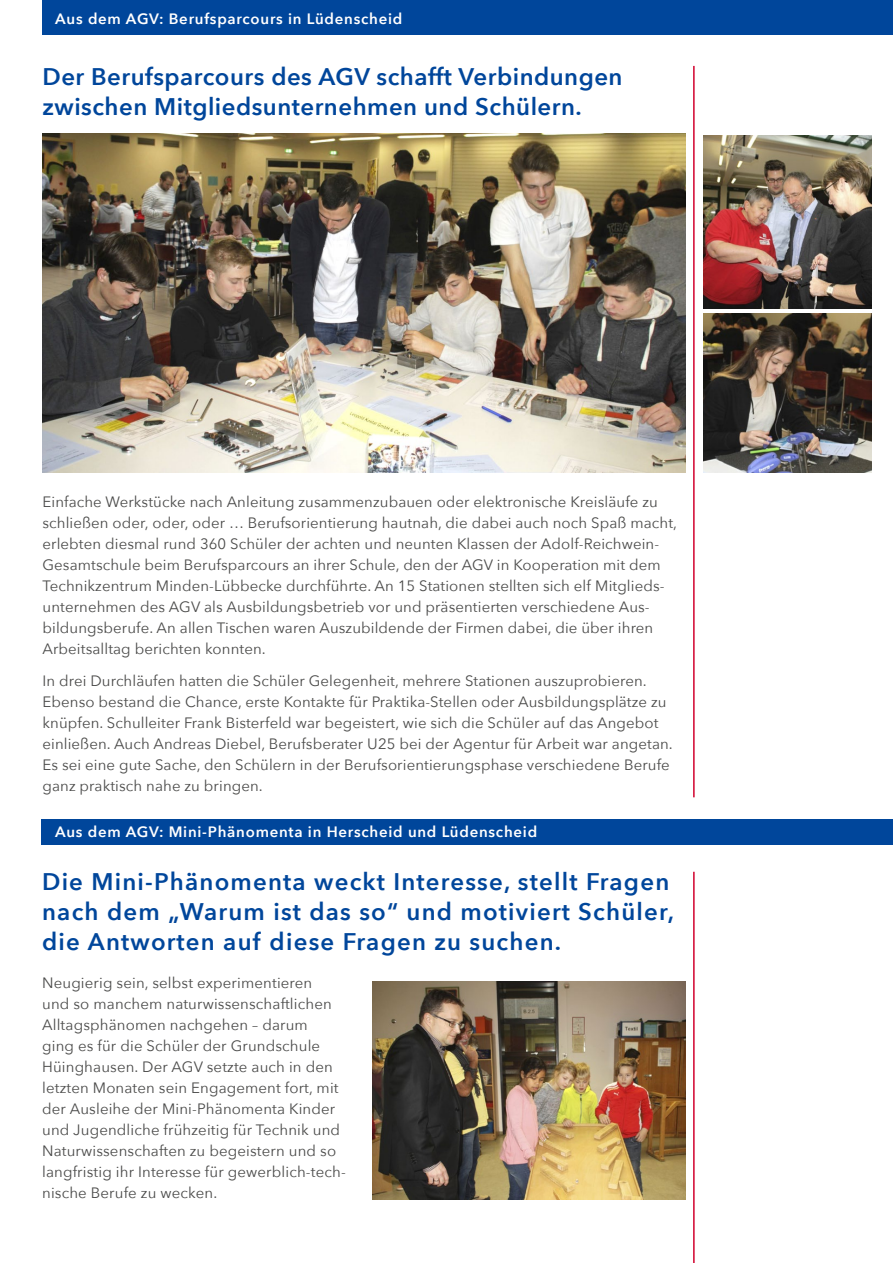
<style>
.page{position:relative;width:893px;height:1263px;background:#fff}
.page>*{position:absolute;margin:0;border:0;box-sizing:border-box;transform-origin:0 0}
.t1{font:600 24px/30px "Avenir Next";letter-spacing:.05em;color:#00469b}
.t2{font:600 24px/30px "Avenir Next";letter-spacing:.02em;color:#00469b}
.t3{font:15px/21px "Avenir Next";letter-spacing:.005em;color:#4b4b4a}
.t4{font:600 15px "Avenir Next";letter-spacing:.05em;color:#fff}
</style>
<div class="page">
<hr style="left:693px;top:872px;width:2px;height:391px;background:#d1002c">
<hr style="left:693px;top:66px;width:2px;height:731px;background:#d1002c">
<div style="left:43px;top:0;width:850px;height:34px;background:#00469b"></div>
<div style="left:42px;top:820px;width:851px;height:25px;background:#00469b"></div>
<img style="left:43px;top:134px;width:642px;height:338px">
<img style="left:703px;top:135px;width:169px;height:173px">
<img style="left:703px;top:313px;width:169px;height:159px">
<img style="left:373px;top:981px;width:312px;height:218px">
<p class="t4" style="left:55px;top:5px;width:349px">Aus dem AGV: Berufsparcours in Lüdenscheid</p>
<h1 class="t2" style="left:43px;top:61px;width:582px">Der Berufsparcours des AGV schafft Verbindungen zwischen Mitgliedsunternehmen und Schülern.</h1>
<p class="t3" style="left:43px;top:491px;width:636px">Einfache Werkstücke nach Anleitung zusammenzubauen oder elektronische Kreisläufe zu schließen oder, oder, oder … Berufsorientierung hautnah, die dabei auch noch Spaß macht, erlebten diesmal rund 360 Schüler der achten und neunten Klassen der Adolf-Reichwein-Gesamtschule beim Berufsparcours an ihrer Schule, den der AGV in Kooperation mit dem Technikzentrum Minden-Lübbecke durchführte. An 15 Stationen stellten sich elf Mitglieds&shy;unternehmen des AGV als Ausbildungsbetrieb vor und präsentierten verschiedene Aus&shy;bildungsberufe. An allen Tischen waren Auszubildende der Firmen dabei, die über ihren Arbeitsalltag berichten konnten.</p>
<p class="t3" style="left:43px;top:669px;width:632px">In drei Durchläufen hatten die Schüler Gelegenheit, mehrere Stationen auszuprobieren.<br>Ebenso bestand die Chance, erste Kontakte für Praktika-Stellen oder Ausbildungsplätze zu knüpfen. Schulleiter Frank Bisterfeld war begeistert, wie sich die Schüler auf das Angebot einließen. Auch Andreas Diebel, Berufsberater U25 bei der Agentur für Arbeit war angetan.<br>Es sei eine gute Sache, den Schülern in der Berufsorientierungsphase verschiedene Berufe ganz praktisch nahe zu bringen.</p>
<p class="t4" style="left:55px;top:819px;width:483px">Aus dem AGV: Mini-Phänomenta in Herscheid und Lüdenscheid</p>
<h1 class="t1" style="left:42px;top:866px;width:633px">Die Mini-Phänomenta weckt Interesse, stellt Fragen nach dem „Warum ist das so“ und motiviert Schüler, die Antworten auf diese Fragen zu suchen.</h1>
<p class="t3" style="left:42px;top:971px;width:305px">Neugierig sein, selbst experimentieren<br>und so manchem naturwissenschaftlichen Alltagsphänomen nachgehen – darum<br>ging es für die Schüler der Grundschule Hüinghausen. Der AGV setzte auch in den letzten Monaten sein Engagement fort, mit der Ausleihe der Mini-Phänomenta Kinder und Jugendliche frühzeitig für Technik und Naturwissenschaften zu begeistern und so langfristig ihr Interesse für gewerblich-tech&shy;nische Berufe zu wecken.</p>
</div>
